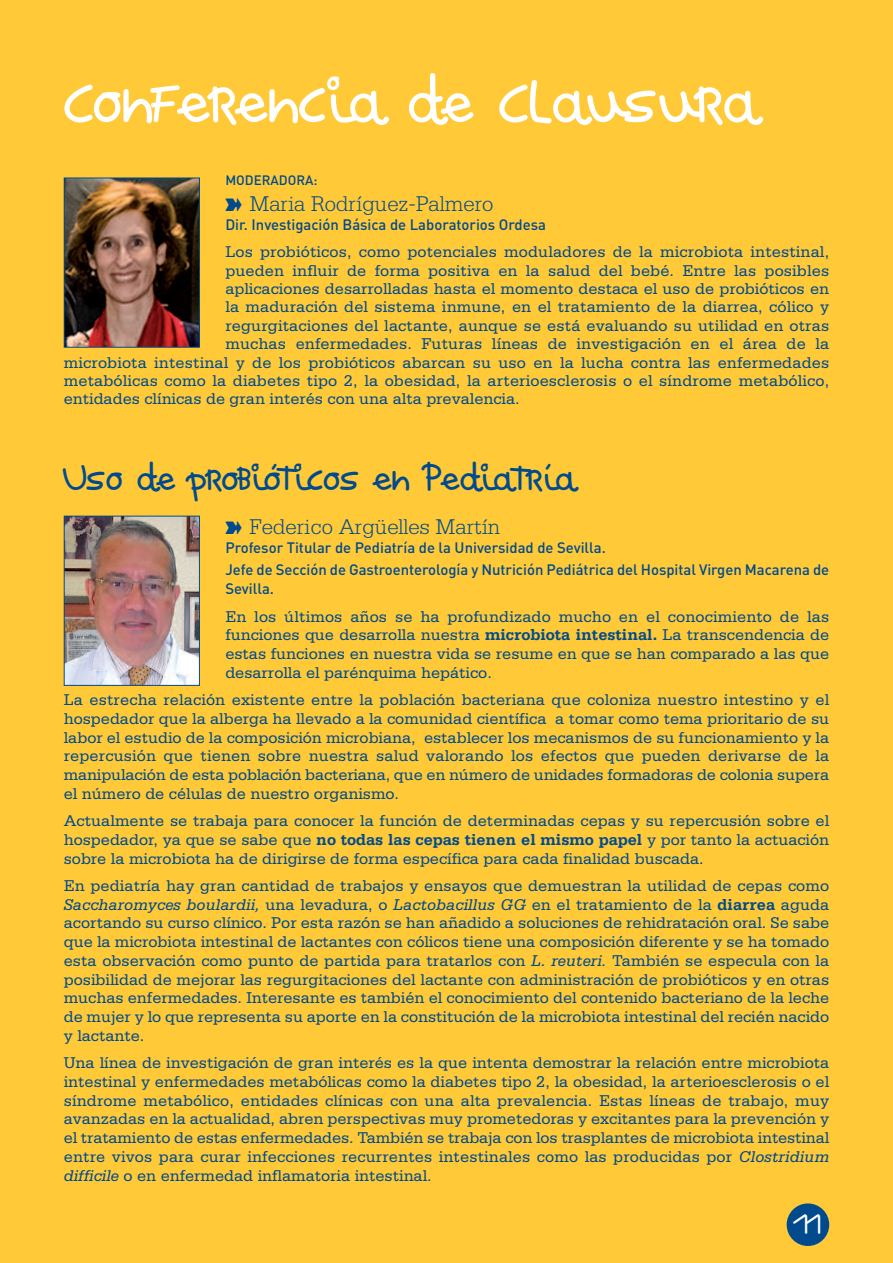
<style>
.page{position:relative;width:893px;height:1263px;background:#ffc938}
.page>*{position:absolute;margin:0;border:0;box-sizing:border-box;transform-origin:0 0}
.t1{font:57px "Anna Beta";color:#fff}
.t2{font:33px "Anna Beta";color:#004a8d}
.t3{font:27px "Anna Beta";color:#fff}
.t4{font:300 22.5px "Serifa";color:#004a8d}
.t5{font:16.5px/18.8px "Serifa";letter-spacing:.01em;color:#004a8d;text-align:justify}
.t6{font:500 15px/21.6px "DIN";color:#004a8d}
.t7{font:500 13.5px "DIN";color:#004a8d}
.s1{font-weight:700}
.s2{font-style:italic}
</style>
<div class="page">
<img style="left:66px;top:180px;width:132px;height:166px">
<div style="left:64px;top:178px;width:136px;height:170px;border:1px solid #004a8d"></div>
<img style="left:66px;top:518px;width:132px;height:166px">
<div style="left:64px;top:516px;width:136px;height:170px;border:1px solid #004a8d"></div>
<div style="left:787px;top:1203px;width:42px;height:43px;background:#004a8d;border-radius:50%"></div>
<h1 class="t1" style="left:64px;top:57px;width:695px">Conferencia de Clausura</h1>
<p class="t7" style="left:225px;top:173px;width:94px">MODERADORA:</p>
<h3 class="t4" style="left:225px;top:196px;width:270px">• Maria Rodríguez-Palmero</h3>
<p class="t6" style="left:225px;top:214px;width:322px">Dir. Investigación Básica de Laboratorios Ordesa</p>
<p class="t5" style="left:225px;top:244px;width:605px">Los probióticos, como potenciales moduladores de la microbiota intestinal,</p>
<p class="t5" style="left:225px;top:262px;width:605px">pueden influir de forma positiva en la salud del bebé. Entre las posibles</p>
<p class="t5" style="left:225px;top:281px;width:605px">aplicaciones desarrolladas hasta el momento destaca el uso de probióticos en</p>
<p class="t5" style="left:225px;top:299px;width:605px">la maduración del sistema inmune, en el tratamiento de la diarrea, cólico y</p>
<p class="t5" style="left:225px;top:317px;width:605px">regurgitaciones del lactante, aunque se está evaluando su utilidad en otras</p>
<p class="t5" style="left:225px;top:336px;width:605px">muchas enfermedades. Futuras líneas de investigación en el área de la</p>
<p class="t5" style="left:64px;top:354px;width:767px">microbiota intestinal y de los probióticos abarcan su uso en la lucha contra las enfermedades</p>
<p class="t5" style="left:64px;top:373px;width:767px">metabólicas como la diabetes tipo 2, la obesidad, la arterioesclerosis o el síndrome metabólico,</p>
<p class="t5" style="left:64px;top:391px;width:457px">entidades clínicas de gran interés con una alta prevalencia.</p>
<h2 class="t2" style="left:64px;top:452px;width:513px">Uso de probióticos en Pediatría</h2>
<h3 class="t4" style="left:225px;top:519px;width:277px">• Federico Argüelles Martín</h3>
<p class="t6" style="left:225px;top:537px;width:605px">Profesor Titular de Pediatría de la Universidad de Sevilla.<br>Jefe de Sección de Gastroenterología y Nutrición Pediátrica del Hospital Virgen Macarena de</p>
<p class="t6" style="left:225px;top:578px;width:50px">Sevilla.</p>
<p class="t5" style="left:225px;top:608px;width:605px">En los últimos años se ha profundizado mucho en el conocimiento de las funciones que desarrolla nuestra <span class="s1">microbiota intestinal.</span> La transcendencia de estas funciones en nuestra vida se resume en que se han comparado a las que desarrolla el parénquima hepático.</p>
<p class="t5" style="left:64px;top:692px;width:767px">La estrecha relación existente entre la población bacteriana que coloniza nuestro intestino y el hospedador que la alberga ha llevado a la comunidad científica a tomar como tema prioritario de su labor el estudio de la composición microbiana, establecer los mecanismos de su funcionamiento y la repercusión que tienen sobre nuestra salud valorando los efectos que pueden derivarse de la manipulación de esta población bacteriana, que en número de unidades formadoras de colonia supera el número de células de nuestro organismo.</p>
<p class="t5" style="left:64px;top:813px;width:767px">Actualmente se trabaja para conocer la función de determinadas cepas y su repercusión sobre el hospedador, ya que se sabe que <span class="s1">no todas las cepas tienen el mismo papel</span> y por tanto la actuación sobre la microbiota ha de dirigirse de forma específica para cada finalidad buscada.</p>
<p class="t5" style="left:64px;top:877px;width:767px">En pediatría hay gran cantidad de trabajos y ensayos que demuestran la utilidad de cepas como <span class="s2">Saccharomyces boulardii,</span> una levadura, o <span class="s2">Lactobacillus GG</span> en el tratamiento de la <span class="s1">diarrea</span> aguda acortando su curso clínico. Por esta razón se han añadido a soluciones de rehidratación oral. Se sabe que la microbiota intestinal de lactantes con cólicos tiene una composición diferente y se ha tomado esta observación como punto de partida para tratarlos con <span class="s2">L. reuteri.</span> También se especula con la posibilidad de mejorar las regurgitaciones del lactante con administración de probióticos y en otras muchas enfermedades. Interesante es también el conocimiento del contenido bacteriano de la leche de mujer y lo que representa su aporte en la constitución de la microbiota intestinal del recién nacido y lactante.</p>
<p class="t5" style="left:64px;top:1055px;width:767px">Una línea de investigación de gran interés es la que intenta demostrar la relación entre microbiota intestinal y enfermedades metabólicas como la diabetes tipo 2, la obesidad, la arterioesclerosis o el síndrome metabólico, entidades clínicas con una alta prevalencia. Estas líneas de trabajo, muy avanzadas en la actualidad, abren perspectivas muy prometedoras y excitantes para la prevención y el tratamiento de estas enfermedades. También se trabaja con los trasplantes de microbiota intestinal entre vivos para curar infecciones recurrentes intestinales como las producidas por <span class="s2">Clostridium difficile</span> o en enfermedad inflamatoria intestinal.</p>
<h3 class="t3" style="left:795px;top:1202px;width:28px">11</h3>
</div>
